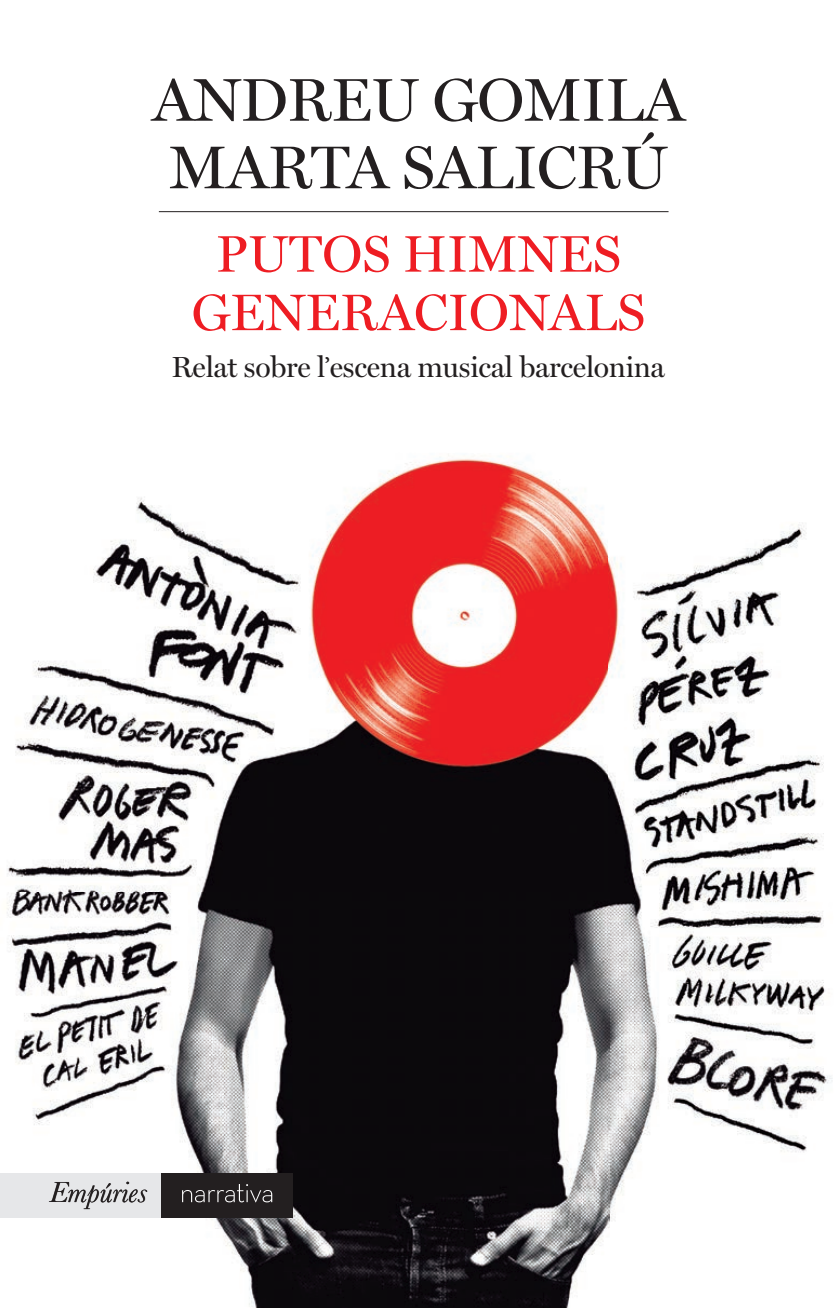
<style>
.page{position:relative;width:835px;height:1308px;background:#fff}
.page>*{position:absolute;margin:0;border:0;box-sizing:border-box;transform-origin:0 0}
.t1{font:60.75px/67.5px "Miller Display";letter-spacing:-.01em;color:#231f20}
.t2{font:51.75px/58.5px "Miller Display";color:#ee1d23;text-align:center}
.t3{font:29.25px "Miller Display";letter-spacing:-.01em;color:#231f20}
</style>
<div class="page">
<img style="left:0;top:454px;width:833px;height:853px">
<hr style="left:159px;top:211px;width:509px;height:1px;background:#231f20">
<div style="left:1px;top:1172px;width:161px;height:45px;background:#e6e7e9"></div>
<div style="left:162px;top:1173px;width:131px;height:44px;background:#231f20"></div>
<svg style="left:49px;top:1181px;width:98px;height:27px"></svg>
<svg style="left:182px;top:1184px;width:90px;height:18px"></svg>
<h1 class="t1" style="left:152px;top:71px;width:534px">ANDREU GOMILA<br>MARTA SALICRÚ</h1>
<h2 class="t2" style="left:192px;top:229px;width:455px">PUTOS HIMNES<br>GENERACIONALS</h2>
<p class="t3" style="left:171px;top:355px;width:495px">Relat sobre l<sup>,</sup>escena musical barcelonina</p>
</div>
